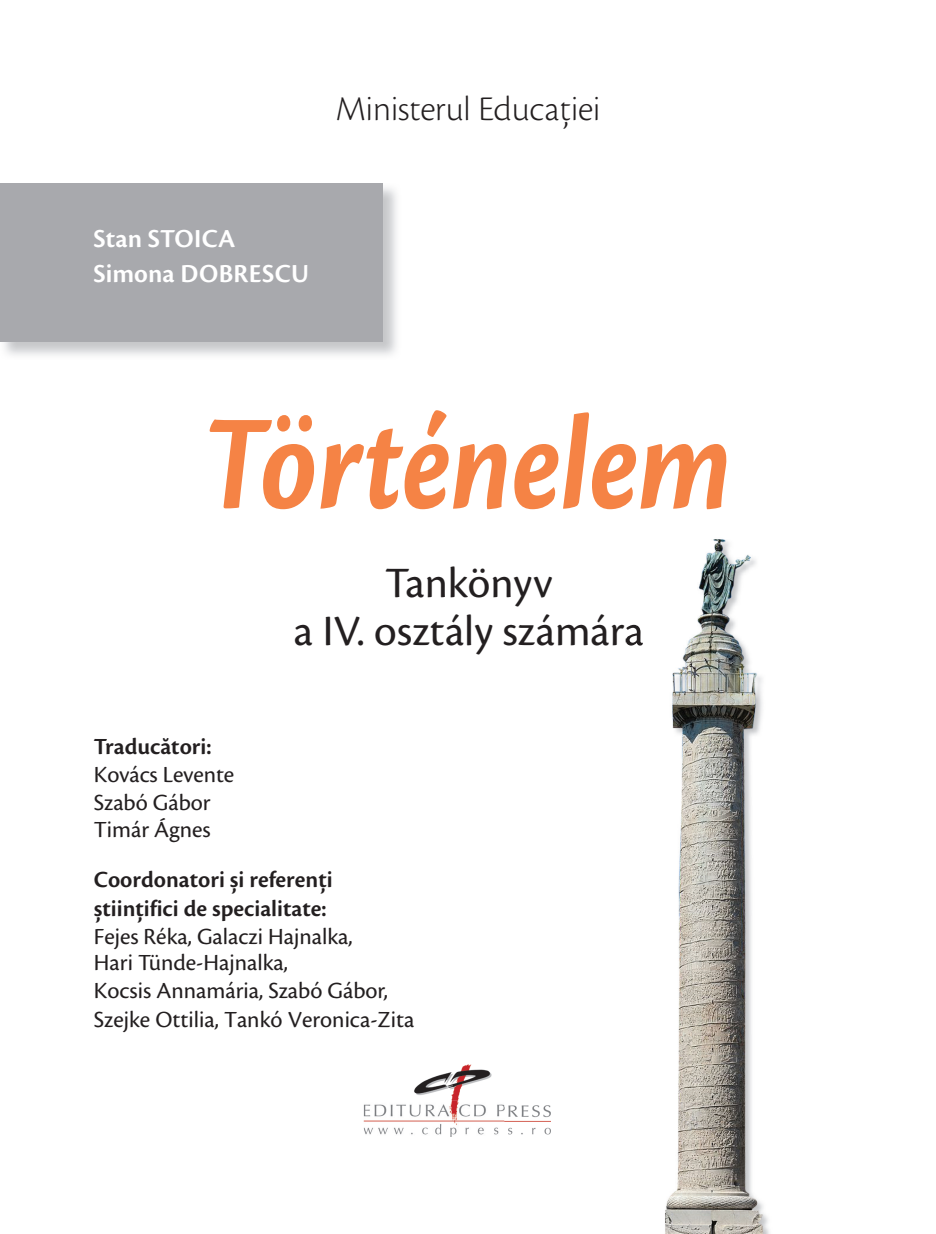
<style>
.page{position:relative;width:936px;height:1234px;background:#fff}
.page>*{position:absolute;margin:0;border:0;box-sizing:border-box;transform-origin:0 0}
.t1{font:italic 700 139.8px "Cronos Pro";color:#f58345;scale:.84 1}
.t2{font:45px/48px "Cronos Pro";color:#231f20;text-align:center}
.t3{font:300 36px "Cronos Pro";color:#231f20}
.t4{font:600 27px/34.5px "Cronos Pro";letter-spacing:.01em;color:#fff}
.t5{font:24px/27.6px "Cronos Pro";color:#231f20}
.t6{font:600 24px/29.2px "Cronos Pro";color:#231f20}
</style>
<div class="page">
<img style="left:364px;top:1064px;width:187px;height:72px">
<div style="left:0;top:183px;width:383px;height:158px;background:#a8a9ad"></div>
<img style="left:626px;top:624px;width:16px;height:22px">
<img style="left:665px;top:539px;width:104px;height:694px">
<h3 class="t3" style="left:336px;top:88px;width:266px">Ministerul Educației</h3>
<p class="t4" style="left:94px;top:222px;width:217px">Stan STOICA<br>Simona DOBRESCU</p>
<h1 class="t1" style="left:204px;top:383px;width:630px">Történelem</h1>
<h2 class="t2" style="left:294px;top:559px;width:351px">Tankönyv<br>a IV. osztály számára</h2>
<p class="t6" style="left:94px;top:732px;width:119px">Traducători:</p>
<p class="t5" style="left:94px;top:760px;width:142px">Kovács Levente<br>Szabó Gábor<br>Timár Ágnes</p>
<p class="t6" style="left:94px;top:865px;width:240px">Coordonatori și referenți științifici de specialitate:</p>
<p class="t5" style="left:94px;top:922px;width:322px">Fejes Réka, Galaczi Hajnalka,<br>Hari Tünde-Hajnalka,<br>Kocsis Annamária, Szabó Gábor,<br>Szejke Ottilia, Tankó Veronica-Zita</p>
</div>
